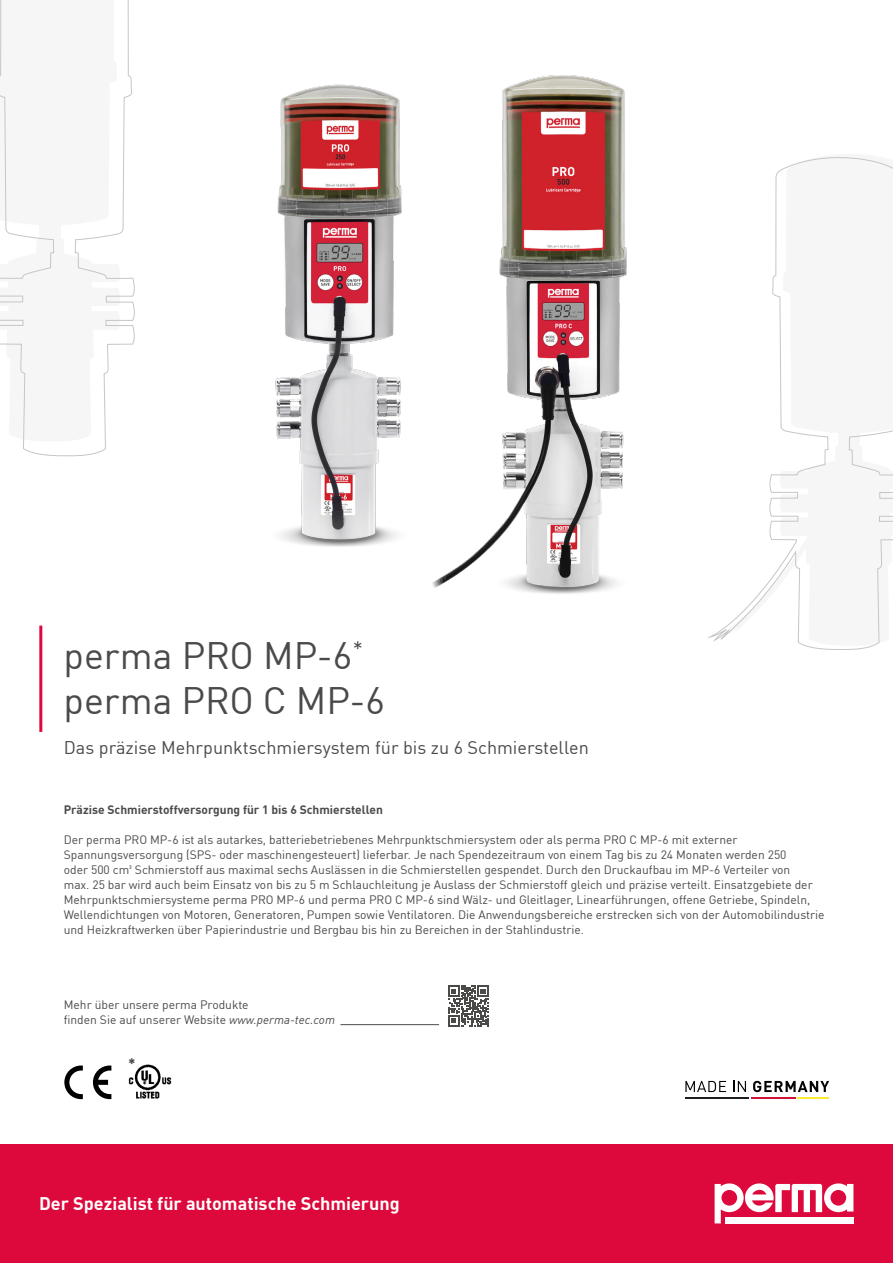
<style>
.page{position:relative;width:893px;height:1263px;background:#fff}
.page>*{position:absolute;margin:0;border:0;box-sizing:border-box;transform-origin:0 0}
.t1{font:37.5px/45px "DIN Pro";color:#4a4a49}
.t2{font:18px "DIN Pro";color:#4a4a49}
.t3{font:700 18px "DIN Pro";color:#fff}
.t4{font:700 15px "DIN Pro";color:#4a4a49}
.t5{font:12px/15px "DIN Pro";color:#4a4a49}
.t6{font:700 12px "DIN Pro";color:#4a4a49}
.s1{font-style:italic}
</style>
<div class="page">
<div style="left:0;top:1144px;width:893px;height:119px;background:#dd083b"></div>
<svg style="left:715px;top:1183px;width:138px;height:40px"></svg>
<svg style="left:685px;top:1081px;width:41px;height:11px"></svg>
<svg style="left:733px;top:1081px;width:13px;height:11px"></svg>
<svg style="left:753px;top:1081px;width:76px;height:11px"></svg>
<hr style="left:685px;top:1097px;width:64px;height:2px;background:#1d1d1c">
<hr style="left:798px;top:1097px;width:31px;height:2px;background:#f9ea32">
<hr style="left:751px;top:1097px;width:45px;height:2px;background:#cc1236">
<img style="left:275px;top:84px;width:72px;height:463px">
<img style="left:347px;top:76px;width:280px;height:518px">
<svg style="left:0;top:0;width:135px;height:457px"></svg>
<svg style="left:707px;top:157px;width:186px;height:493px"></svg>
<svg style="left:64px;top:1065px;width:19px;height:34px"></svg>
<svg style="left:93px;top:1065px;width:18px;height:34px"></svg>
<img style="left:128px;top:1064px;width:43px;height:35px">
<hr style="left:39px;top:626px;width:3px;height:106px;background:#dd083b">
<hr style="left:340px;top:1024px;width:99px;height:1px;background:#4a4a49">
<svg style="left:448px;top:985px;width:41px;height:41px"></svg>
<h1 class="t1" style="left:64px;top:631px;width:323px">perma PRO MP-6<sup>* </sup>perma PRO C MP-6</h1>
<h2 class="t2" style="left:64px;top:734px;width:526px">Das präzise Mehrpunktschmiersystem für bis zu 6 Schmierstellen</h2>
<p class="t6" style="left:64px;top:800px;width:321px">Präzise Schmierstoffversorgung für 1 bis 6 Schmierstellen</p>
<p class="t5" style="left:64px;top:831px;width:762px">Der perma PRO MP-6 ist als autarkes, batteriebetriebenes Mehrpunktschmiersystem oder als perma PRO C MP-6 mit externer Spannungsversorgung (SPS- oder maschinengesteuert) lieferbar. Je nach Spendezeitraum von einem Tag bis zu 24 Monaten werden 250<br>oder 500 cm³ Schmierstoff aus maximal sechs Auslässen in die Schmierstellen gespendet. Durch den Druckaufbau im MP-6 Verteiler von<br>max. 25 bar wird auch beim Einsatz von bis zu 5 m Schlauchleitung je Auslass der Schmierstoff gleich und präzise verteilt. Einsatzgebiete der Mehrpunktschmiersysteme perma PRO MP-6 und perma PRO C MP-6 sind Wälz- und Gleitlager, Linearführungen, offene Getriebe, Spindeln, Wellendichtungen von Motoren, Generatoren, Pumpen sowie Ventilatoren. Die Anwendungsbereiche erstrecken sich von der Automobilindustrie und Heizkraftwerken über Papierindustrie und Bergbau bis hin zu Bereichen in der Stahlindustrie.</p>
<p class="t5" style="left:64px;top:996px;width:273px">Mehr über unsere perma Produkte<br>finden Sie auf unserer Website <span class="s1">www.perma-tec.com</span></p>
<p class="t4" style="left:128px;top:1052px;width:9px">*</p>
<h2 class="t3" style="left:39px;top:1190px;width:362px">Der Spezialist für automatische Schmierung</h2>
</div>
